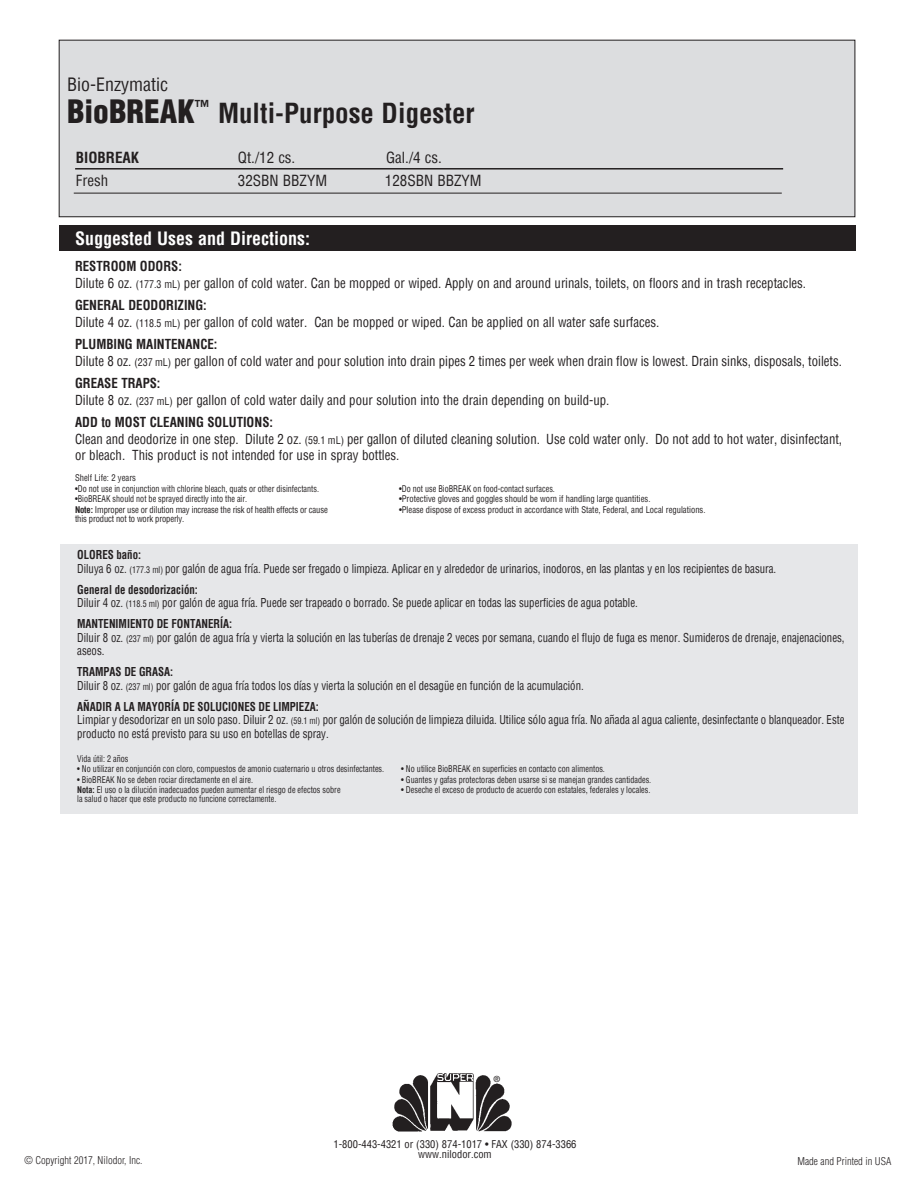
<style>
.page{position:relative;width:918px;height:1188px;background:#fff}
.page>*{position:absolute;margin:0;border:0;box-sizing:border-box;transform-origin:0 0}
.t1{font:700 condensed 27px "Helvetica";color:#231f20}
.t2{font:700 condensed 18px "Helvetica";color:#fff}
.t3{font:condensed 18px "Helvetica";color:#231f20}
.t4{font:condensed 15px "Helvetica";color:#231f20}
.t5{font:700 condensed 15px "Helvetica";color:#231f20}
.t6{font:condensed 13.5px/16.5px "Helvetica";color:#231f20;scale:.95 1}
.t7{font:condensed 12px/13.5px "Helvetica";color:#231f20;scale:.9 1}
.t8{font:condensed 10.5px/10.5px "Helvetica";color:#231f20;text-align:center}
.t9{font:300 condensed 10.5px "Helvetica";color:#231f20}
.t10{font:condensed 9px "Helvetica";color:#231f20;scale:.9 1}
.t11{font:condensed 9px "Helvetica";color:#231f20;scale:.95 1}
.t12{font:500 8.55px "Helvetica Neue";color:#231f20}
.s1{font-weight:900;font-size:31.5px}
.s2{font-weight:700}
.s3{font-size:10.5px}
.s4{font-size:9px}
</style>
<div class="page">
<div style="left:60px;top:544px;width:797px;height:270px;background:#e6e7e9"></div>
<div style="left:59px;top:40px;width:796px;height:177px;background:#dcdddf"></div>
<div style="left:59px;top:40px;width:796px;height:177px;border:1px solid #231f20"></div>
<div style="left:59px;top:226px;width:796px;height:25px;background:#231f20"></div>
<hr style="left:75px;top:168px;width:708px;height:2px;background:#231f20">
<hr style="left:74px;top:193px;width:708px;height:1px;background:#231f20">
<img style="left:392px;top:1073px;width:120px;height:59px">
<h2 class="t3" style="left:67px;top:73px;width:102px">Bio-Enzymatic</h2>
<h1 class="t1" style="left:67px;top:95px;width:409px"><span class="s1">BioBREAK</span><sup>™</sup> Multi-Purpose Digester</h1>
<p class="t5" style="left:76px;top:148px;width:65px">BIOBREAK</p>
<p class="t4" style="left:238px;top:148px;width:59px">Qt./12 cs.</p>
<p class="t4" style="left:386px;top:148px;width:57px">Gal./4 cs.</p>
<p class="t4" style="left:76px;top:171px;width:34px">Fresh</p>
<p class="t4" style="left:238px;top:171px;width:91px">32SBN BBZYM</p>
<p class="t4" style="left:385px;top:171px;width:98px">128SBN BBZYM</p>
<h2 class="t2" style="left:75px;top:226px;width:236px">Suggested Uses and Directions:</h2>
<p class="t6" style="left:75px;top:258px;width:771px"><span class="s2">RESTROOM ODORS:<br></span>Dilute 6 oz. <span class="s3">(177.3 mL)</span> per gallon of cold water. Can be mopped or wiped. Apply on and around urinals, toilets, on floors and in trash receptacles.</p>
<p class="t6" style="left:75px;top:297px;width:617px"><span class="s2">GENERAL DEODORIZING:<br></span>Dilute 4 oz. <span class="s3">(118.5 mL)</span> per gallon of cold water. Can be mopped or wiped. Can be applied on all water safe surfaces.</p>
<p class="t6" style="left:75px;top:336px;width:809px"><span class="s2">PLUMBING MAINTENANCE:<br></span>Dilute 8 oz. <span class="s3">(237 mL)</span> per gallon of cold water and pour solution into drain pipes 2 times per week when drain flow is lowest. Drain sinks, disposals, toilets.</p>
<p class="t6" style="left:75px;top:375px;width:564px"><span class="s2">GREASE TRAPS:<br></span>Dilute 8 oz. <span class="s3">(237 mL)</span> per gallon of cold water daily and pour solution into the drain depending on build-up.</p>
<p class="t6" style="left:75px;top:414px;width:809px"><span class="s2">ADD to MOST CLEANING SOLUTIONS:<br></span>Clean and deodorize in one step. Dilute 2 oz. <span class="s3">(59.1 mL)</span> per gallon of diluted cleaning solution. Use cold water only. Do not add to hot water, disinfectant, or bleach. This product is not intended for use in spray bottles.</p>
<p class="t11" style="left:75px;top:472px;width:66px">Shelf Life: 2 years</p>
<p class="t10" style="left:75px;top:483px;width:273px">•Do not use in conjunction with chlorine bleach, quats or other disinfectants.</p>
<p class="t10" style="left:399px;top:483px;width:175px">•Do not use BioBREAK on food-contact surfaces.</p>
<p class="t10" style="left:75px;top:493px;width:193px">•BioBREAK should not be sprayed directly into the air.</p>
<p class="t11" style="left:399px;top:493px;width:266px">•Protective gloves and goggles should be worn if handling large quantities.</p>
<p class="t11" style="left:75px;top:504px;width:268px"><span class="s2">Note:</span> Improper use or dilution may increase the risk of health effects or cause</p>
<p class="t11" style="left:399px;top:504px;width:324px">•Please dispose of excess product in accordance with State, Federal, and Local regulations.</p>
<p class="t11" style="left:75px;top:513px;width:117px">this product not to work properly.</p>
<p class="t7" style="left:77px;top:548px;width:778px"><span class="s2">OLORES baño:<br></span>Diluya 6 oz. <span class="s4">(177.3 ml)</span> por galón de agua fría. Puede ser fregado o limpieza. Aplicar en y alrededor de urinarios, inodoros, en las plantas y en los recipientes de basura.</p>
<p class="t7" style="left:77px;top:582px;width:624px"><span class="s2">General de desodorización:<br></span>Diluir 4 oz. <span class="s4">(118.5 ml)</span> por galón de agua fría. Puede ser trapeado o borrado. Se puede aplicar en todas las superficies de agua potable.</p>
<p class="t7" style="left:77px;top:617px;width:854px"><span class="s2">MANTENIMIENTO DE FONTANERÍA:<br></span>Diluir 8 oz. <span class="s4">(237 ml)</span> por galón de agua fría y vierta la solución en las tuberías de drenaje 2 veces por semana, cuando el flujo de fuga es menor. Sumideros de drenaje, enajenaciones, aseos.</p>
<p class="t7" style="left:77px;top:665px;width:564px"><span class="s2">TRAMPAS DE GRASA:<br></span>Diluir 8 oz. <span class="s4">(237 ml)</span> por galón de agua fría todos los días y vierta la solución en el desagüe en función de la acumulación.</p>
<p class="t7" style="left:77px;top:699px;width:854px"><span class="s2">AÑADIR A LA MAYORÍA DE SOLUCIONES DE LIMPIEZA:<br></span>Limpiar y desodorizar en un solo paso. Diluir 2 oz. <span class="s4">(59.1 ml)</span> por galón de solución de limpieza diluida. Utilice sólo agua fría. No añada al agua caliente, desinfectante o blanqueador. Este producto no está previsto para su uso en botellas de spray.</p>
<p class="t10" style="left:77px;top:753px;width:58px">Vida útil: 2 años</p>
<p class="t10" style="left:77px;top:763px;width:343px">• No utilizar en conjunción con cloro, compuestos de amonio cuaternario u otros desinfectantes.</p>
<p class="t10" style="left:401px;top:763px;width:228px">• No utilice BioBREAK en superficies en contacto con alimentos.</p>
<p class="t10" style="left:77px;top:774px;width:197px">• BioBREAK No se deben rociar directamente en el aire.</p>
<p class="t10" style="left:401px;top:774px;width:279px">• Guantes y gafas protectoras deben usarse si se manejan grandes cantidades.</p>
<p class="t10" style="left:77px;top:784px;width:294px"><span class="s2">Nota:</span> El uso o la dilución inadecuados pueden aumentar el riesgo de efectos sobre</p>
<p class="t10" style="left:401px;top:784px;width:278px">• Deseche el exceso de producto de acuerdo con estatales, federales y locales.</p>
<p class="t10" style="left:77px;top:793px;width:223px">la salud o hacer que este producto no funcione correctamente.</p>
<p class="t12" style="left:494px;top:1074px;width:8px">®</p>
<p class="t8" style="left:334px;top:1139px;width:245px">1-800-443-4321 or (330) 874-1017 • FAX (330) 874-3366 www.nilodor.com</p>
<p class="t9" style="left:24px;top:1154px;width:120px">© Copyright 2017, Nilodor, Inc.</p>
<p class="t9" style="left:798px;top:1155px;width:95px">Made and Printed in USA</p>
</div>
